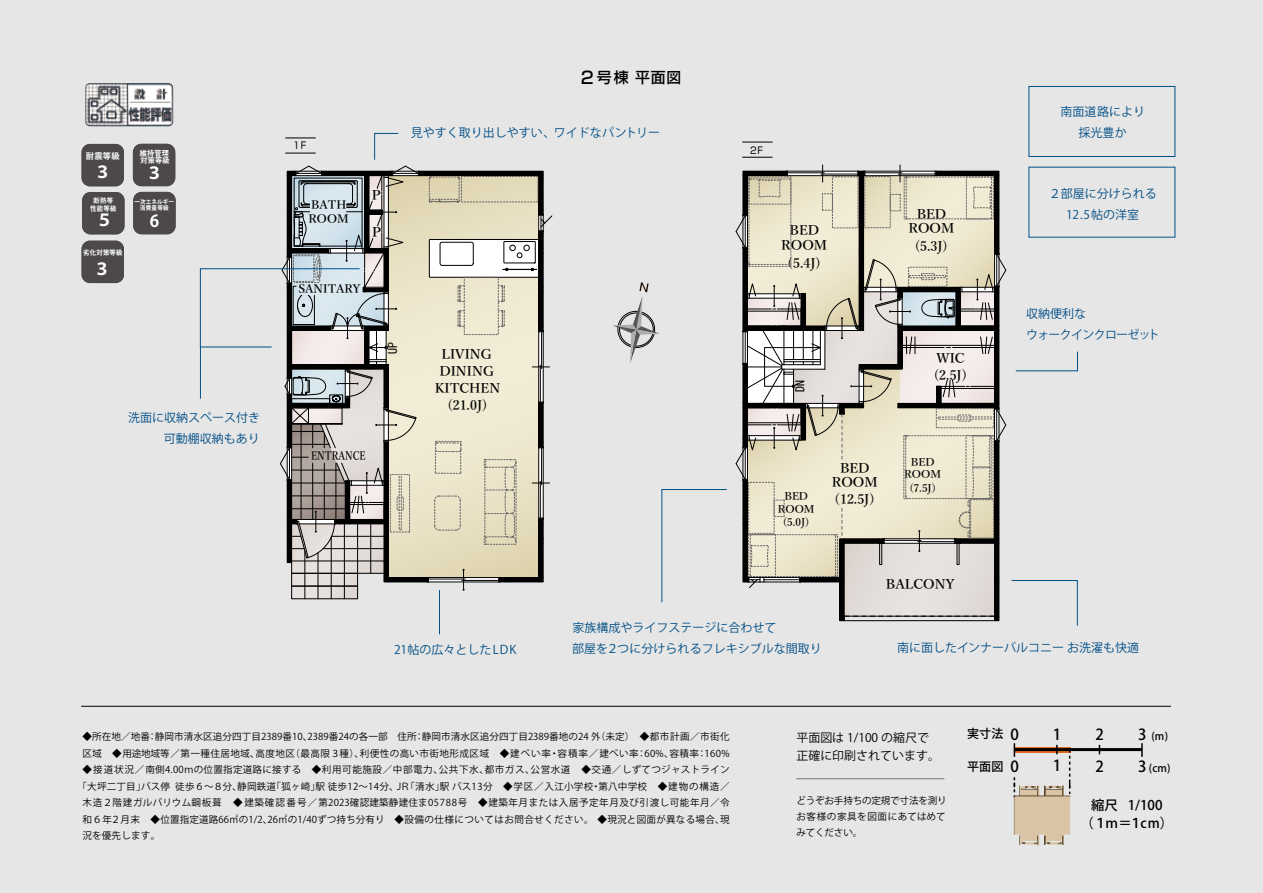
<style>
.page{position:relative;width:1263px;height:893px;background:#e6e6e6}
.page>*{position:absolute;margin:0;border:0;box-sizing:border-box;transform-origin:0 0}
.t1{font:700 16.5px "Koz Go Pro";color:#fff}
.t2{font:500 15.15px/30.6px "Koz Go Pro";color:#000}
.t3{font:500 14.85px "Shin Go Pro";color:#000}
.t4{font:500 13.35px/18.6px "Koz Go Pro";color:#000;text-align:center}
.t5{font:600 13.2px/14.9px "Yu Mincho";letter-spacing:.005em;color:#000;text-align:center}
.t6{font:500 12.15px "Koz Go Pro";letter-spacing:.025em;color:#000}
.t7{font:12px/21px "Koz Go Pr 6 N";color:#004e86;text-align:center}
.t8{font:12px "Koz Go Pro";color:#000}
.t9{font:12px/21px "Koz Go Pr 6 N";letter-spacing:-.06em;color:#004e86}
.t10{font:11.85px "MS Gothic";color:#000}
.t11{font:600 11.55px/13.8px "Yu Mincho";letter-spacing:.005em;color:#000}
.t12{font:600 11.55px "Yu Mincho";letter-spacing:.005em;color:#000;scale:.8 1}
.t13{font:500 10.65px "Koz Go Pro";color:#000}
.t14{font:600 10.5px/12.5px "Yu Mincho";letter-spacing:.005em;color:#000;text-align:center}
.t15{font:9.6px/16.5px "Koz Go Pr 6 N";letter-spacing:.025em;color:#000}
.t16{font:9.6px "Koz Go Pr 6 N";letter-spacing:.055em;color:#000}
.t17{font:9.6px/15.9px "Koz Go Pro";letter-spacing:-.02em;color:#000;text-align:justify}
.t18{font:9.6px "Shin Go Pro";color:#000;scale:.9 1}
.t19{font:700 8.25px "Koz Go Pro";color:#fff}
.t20{font:700 7.5px/7.5px "Koz Go Pro";letter-spacing:.04em;color:#fff;scale:.94 1}
.t21{font:700 6.75px/8.2px "Koz Go Pro";letter-spacing:.04em;color:#fff;text-align:center;scale:.94 1}
.t22{font:700 6px/6.1px "Koz Go Pro";letter-spacing:.03em;color:#fff;text-align:center;scale:.94 1}
.s1{font-size:16.95px}
.s2{font-size:15.15px}
</style>
<div class="page">
<svg style="left:613px;top:282px;width:47px;height:81px"></svg>
<hr style="left:796px;top:778px;width:148px;height:1px;background:#727171">
<hr style="left:1057px;top:748px;width:42px;height:3px;background:#000">
<hr style="left:1099px;top:748px;width:43px;height:3px;background:#000">
<svg style="left:1141px;top:743px;width:2px;height:14px"></svg>
<svg style="left:1014px;top:743px;width:56px;height:102px"></svg>
<img style="left:85px;top:83px;width:88px;height:43px">
<div style="left:82px;top:144px;width:42px;height:42px;background:#4c4948;border-radius:8px"></div>
<div style="left:82px;top:241px;width:42px;height:42px;background:#4c4948;border-radius:8px"></div>
<div style="left:82px;top:192px;width:42px;height:42px;background:#4c4948;border-radius:8px"></div>
<div style="left:133px;top:144px;width:42px;height:42px;background:#4c4948;border-radius:8px"></div>
<div style="left:133px;top:192px;width:43px;height:42px;background:#4c4948;border-radius:8px"></div>
<hr style="left:742px;top:142px;width:30px;height:1px;background:#000">
<hr style="left:742px;top:157px;width:30px;height:1px;background:#000">
<div style="left:1028px;top:86px;width:147px;height:71px;border:1px solid #005189"></div>
<svg style="left:200px;top:133px;width:353px;height:466px"></svg>
<hr style="left:81px;top:706px;width:1090px;height:1px;background:#000">
<svg style="left:661px;top:489px;width:66px;height:114px"></svg>
<svg style="left:735px;top:165px;width:343px;height:461px"></svg>
<hr style="left:439px;top:590px;width:1px;height:44px;background:#005189">
<p class="t19" style="left:86px;top:151px;width:35px">耐震等級</p>
<h1 class="t1" style="left:95px;top:161px;width:18px">３</h1>
<p class="t21" style="left:90px;top:197px;width:29px">断熱等性能等級</p>
<h1 class="t1" style="left:96px;top:210px;width:18px">５</h1>
<h1 class="t1" style="left:94px;top:258px;width:18px">３</h1>
<p class="t21" style="left:83px;top:249px;width:43px">劣化対策等級</p>
<p class="t20" style="left:140px;top:150px;width:33px">維持管理対策等級</p>
<p class="t22" style="left:134px;top:199px;width:44px">一次エネルギー消費量等級</p>
<h1 class="t1" style="left:150px;top:211px;width:11px">6</h1>
<h1 class="t1" style="left:146px;top:162px;width:18px">３</h1>
<p class="t7" style="left:128px;top:408px;width:133px;text-align:right">洗面に収納スペース付き可動棚収納もあり</p>
<p class="t18" style="left:293px;top:138px;width:16px">1F</p>
<p class="t11" style="left:309px;top:199px;width:42px">BATH<br>ROOM</p>
<h3 class="t5" style="left:372px;top:188px;width:11px">P</h3>
<h3 class="t5" style="left:372px;top:225px;width:11px">P</h3>
<p class="t11" style="left:298px;top:283px;width:64px">SANITARY</p>
<h3 class="t3" style="left:579px;top:65px;width:104px"><span class="s1">２</span>号棟 平面図</h3>
<p class="t7" style="left:411px;top:122px;width:251px">見やすく取り出しやすい、ワイドなパントリー</p>
<p class="t10" style="left:387px;top:353px;width:13px;rotate:-90deg">UP</p>
<p class="t12" style="left:311px;top:449px;width:70px">ENTRANCE</p>
<h3 class="t5" style="left:441px;top:347px;width:52px">LIVING</h3>
<h3 class="t5" style="left:439px;top:364px;width:56px">DINING</h3>
<h3 class="t5" style="left:435px;top:380px;width:67px;line-height:17.2px">KITCHEN (21.0J)</h3>
<p class="t18" style="left:750px;top:142px;width:16px">2F</p>
<h3 class="t5" style="left:781px;top:223px;width:47px">BED<br>ROOM</h3>
<h3 class="t5" style="left:788px;top:256px;width:34px">(5.4J)</h3>
<h3 class="t5" style="left:908px;top:207px;width:47px">BED<br>ROOM</h3>
<h3 class="t5" style="left:915px;top:239px;width:34px">(5.3J)</h3>
<p class="t10" style="left:794px;top:392px;width:13px;rotate:-90deg">DN</p>
<h3 class="t5" style="left:934px;top:351px;width:34px;line-height:16.4px;text-align:left">WIC (2.5J)</h3>
<p class="t14" style="left:778px;top:490px;width:38px">BED<br>ROOM</p>
<p class="t14" style="left:783px;top:517px;width:28px">(5.0J)</p>
<h3 class="t5" style="left:832px;top:462px;width:47px;line-height:13.8px">BED<br>ROOM</h3>
<h3 class="t5" style="left:835px;top:492px;width:41px">(12.5J)</h3>
<p class="t14" style="left:904px;top:456px;width:38px">BED<br>ROOM</p>
<p class="t14" style="left:910px;top:482px;width:28px">(7.5J)</p>
<h3 class="t5" style="left:886px;top:577px;width:70px">BALCONY</h3>
<p class="t7" style="left:1060px;top:101px;width:86px">南面道路により採光豊か</p>
<p class="t7" style="left:1049px;top:184px;width:109px">２部屋に分けられる<br>12.5帖の洋室</p>
<p class="t9" style="left:1026px;top:304px;width:135px">収納便利な<br>ウォークインクローゼット</p>
<p class="t7" style="left:572px;top:617px;width:251px;text-align:left">家族構成やライフステージに合わせて<br>部屋を２つに分けられるフレキシブルな間取り</p>
<p class="t7" style="left:394px;top:639px;width:124px">21帖の広々としたLDK</p>
<p class="t7" style="left:897px;top:637px;width:243px">南に面したインナーバルコニー お洗濯も快適</p>
<p class="t15" style="left:82px;top:729px;width:649px">◆所在地／地番：静岡市清水区追分四丁目2389番10、2389番24の各一部　住所：静岡市清水区追分四丁目2389番地の24 外（未定）　◆都市計画／市街化区域 ◆用途地域等／第一種住居地域、高度地区（最高限３種）、利便性の高い市街地形成区域　◆建ぺい率・容積率／建ぺい率：60%、容積率：160%</p>
<p class="t15" style="left:82px;top:762px;width:649px">◆接道状況／南側4.00ｍの位置指定道路に接する　◆利用可能施設／中部電力、公共下水、都市ガス、公営水道 ◆交通／しずてつジャストライン</p>
<p class="t15" style="left:77px;top:778px;width:654px">「大坪二丁目」バス停徒歩６～８分、静岡鉄道「狐ヶ崎」駅徒歩12～14分、ＪＲ「清水」駅バス13分 ◆学区／入江小学校・第八中学校 ◆建物の構造／</p>
<p class="t16" style="left:82px;top:797px;width:649px">木造２階建ガルバリウム鋼板葺　◆ 建築確認番号／第2023確認建築静建住ま05788号 ◆建築年月または入居予定年月及び引渡し可能年月／令</p>
<p class="t15" style="left:82px;top:811px;width:649px">和６年２月末 ◆位置指定道路66㎡の1/2、26㎡の1/40ずつ持ち分有り　◆設備の仕様についてはお問合せください。 ◆現況と図面が異なる場合、現</p>
<p class="t15" style="left:82px;top:828px;width:79px">況を優先します。</p>
<p class="t6" style="left:967px;top:726px;width:38px">実寸法</p>
<p class="t6" style="left:967px;top:758px;width:38px">平面図</p>
<p class="t8" style="left:796px;top:729px;width:134px">平面図は 1/100 の縮尺で</p>
<h2 class="t2" style="left:1095px;top:720px;width:10px">2</h2>
<p class="t13" style="left:1138px;top:729px;width:31px"><span class="s2">3</span> (m)</p>
<p class="t8" style="left:796px;top:748px;width:145px">正確に印刷されています。</p>
<p class="t17" style="left:796px;top:793px;width:152px">どうぞお手持ちの定規で寸法を測りお客様の家具を図面にあてはめてみてください。</p>
<h2 class="t2" style="left:1010px;top:720px;width:10px">0</h2>
<h2 class="t2" style="left:1053px;top:720px;width:10px">1<br>1</h2>
<h2 class="t2" style="left:1010px;top:752px;width:10px">0</h2>
<h2 class="t2" style="left:1095px;top:751px;width:10px">2</h2>
<p class="t13" style="left:1138px;top:761px;width:34px"><span class="s2">3</span> (cm)</p>
<h3 class="t4" style="left:1080px;top:796px;width:94px">縮尺 1/100<br>（１ｍ＝１cm）</h3>
</div>
